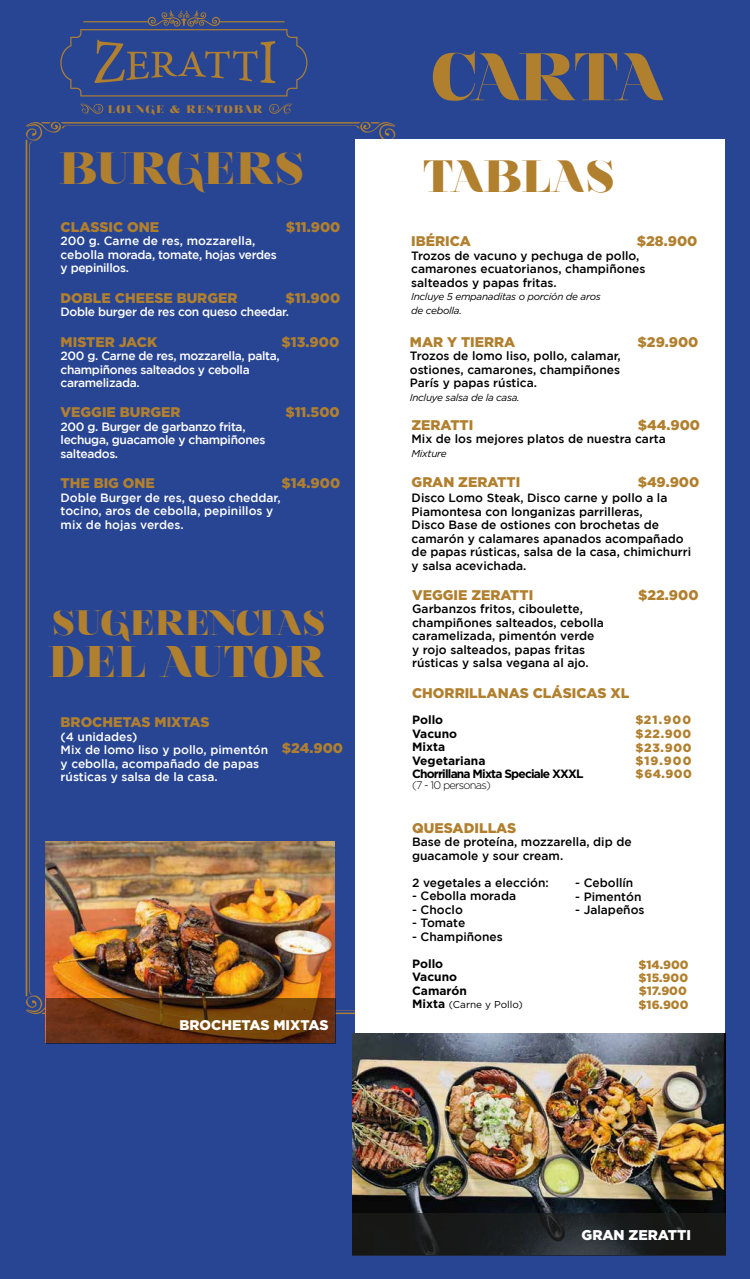
<style>
.page{position:relative;width:750px;height:1279px;background:#284594}
.page>*{position:absolute;margin:0;border:0;box-sizing:border-box;transform-origin:0 0}
.t1{font:900 67px "Nouvelle Vague";letter-spacing:-.025em;color:#b1802e}
.t2{font:900 45px "Nouvelle Vague";letter-spacing:.025em;color:#b1802e}
.t3{font:900 45px "Nouvelle Vague";color:#b1802e}
.t4{font:900 44.1px "Nouvelle Vague";letter-spacing:.03em;color:#b1802e}
.t5{font:900 35.1px "Nouvelle Vague";letter-spacing:.035em;color:#b1802e}
.t6{font:900 14.1px "Gotham";color:#fff}
.t7{font:900 14px "Gotham";color:#b1802e}
.t8{font:900 14px "Gotham";color:#fff}
.t9{font:500 12px/13.5px "Gotham";color:#000}
.t10{font:500 12px/13.5px "Gotham";letter-spacing:-.03em;color:#fff}
.t11{font:500 12px/13.5px "Gotham";color:#fff}
.t12{font:700 12px/13.5px "Gotham";color:#000}
.t13{font:900 12px/13.5px "Gotham";letter-spacing:.035em;color:#b1802e;text-align:justify}
.t14{font:700 12px "Gotham";letter-spacing:-.07em;color:#000}
.t15{font:900 12px/13.5px "Gotham";color:#b1802e}
.t16{font:900 11px "Nouvelle Vague";letter-spacing:.15em;color:#b1802e}
.t17{font:300 11px "Gotham";letter-spacing:-.07em;color:#000}
.t18{font:italic 10px/13.5px "Gotham";letter-spacing:-.03em;color:#000}
.t19{font:10px "Gotham";color:#000}
.s1{font-family:"NT Josefine";font-weight:400}
.s2{font-weight:700;font-size:12px}
</style>
<div class="page">
<div style="left:355px;top:139px;width:370px;height:1052px;background:#fff"></div>
<svg style="left:60px;top:10px;width:247px;height:86px"></svg>
<svg style="left:25px;top:103px;width:371px;height:913px"></svg>
<img style="left:353px;top:1034px;width:373px;height:179px">
<svg style="left:353px;top:1213px;width:373px;height:42px;fill:#171919"></svg>
<svg style="left:46px;top:998px;width:289px;height:46px"></svg>
<p class="t16" style="left:108px;top:103px;width:156px">LOUNGE <span class="s1">&amp;</span> RESTOBAR</p>
<h1 class="t1" style="left:432px;top:41px;width:233px">CARTA</h1>
<h2 class="t2" style="left:59px;top:145px;width:246px">BURGERS</h2>
<h2 class="t3" style="left:424px;top:152px;width:191px">TABLAS</h2>
<p class="t7" style="left:61px;top:219px;width:100px">CLASSIC ONE</p>
<p class="t10" style="left:61px;top:234px;width:218px">200 g. Carne de res, mozzarella, cebolla morada, tomate, hojas verdes y pepinillos.</p>
<p class="t7" style="left:61px;top:290px;width:178px">DOBLE CHEESE BURGER</p>
<p class="t10" style="left:61px;top:305px;width:230px">Doble burger de res con queso cheedar.</p>
<p class="t7" style="left:61px;top:333px;width:98px">MISTER JACK</p>
<p class="t10" style="left:61px;top:349px;width:221px">200 g. Carne de res, mozzarella, palta, champiñones salteados y cebolla caramelizada.</p>
<p class="t7" style="left:61px;top:404px;width:122px">VEGGIE BURGER</p>
<p class="t10" style="left:61px;top:420px;width:206px">200 g. Burger de garbanzo frita, lechuga, guacamole y champiñones salteados.</p>
<p class="t7" style="left:61px;top:475px;width:96px">THE BIG ONE</p>
<p class="t11" style="left:61px;top:490px;width:222px">Doble Burger de res, queso cheddar, tocino, aros de cebolla, pepinillos y mix de hojas verdes.</p>
<p class="t7" style="left:286px;top:219px;width:56px">$11.900</p>
<p class="t7" style="left:411px;top:233px;width:61px">IBÉRICA</p>
<p class="t9" style="left:411px;top:249px;width:236px">Trozos de vacuno y pechuga de pollo, camarones ecuatorianos, champiñones salteados y papas fritas.</p>
<p class="t18" style="left:411px;top:290px;width:191px">Incluye 5 empanaditas o porción de aros de cebolla.</p>
<p class="t7" style="left:637px;top:233px;width:62px">$28.900</p>
<p class="t7" style="left:285px;top:290px;width:56px">$11.900</p>
<p class="t7" style="left:282px;top:333px;width:59px">$13.900</p>
<p class="t7" style="left:638px;top:334px;width:62px">$29.900</p>
<p class="t7" style="left:410px;top:334px;width:107px">MAR Y TIERRA</p>
<p class="t9" style="left:410px;top:349px;width:212px;text-align:justify">Trozos de lomo liso, pollo, calamar, ostiones, camarones, champiñones París y papas rústica.</p>
<p class="t18" style="left:410px;top:390px;width:111px">Incluye salsa de la casa.</p>
<p class="t7" style="left:285px;top:404px;width:56px">$11.500</p>
<p class="t7" style="left:412px;top:417px;width:63px">ZERATTI</p>
<p class="t7" style="left:638px;top:417px;width:64px">$44.900</p>
<p class="t9" style="left:412px;top:432px;width:256px">Mix de los mejores platos de nuestra carta</p>
<p class="t18" style="left:412px;top:447px;width:37px">Mixture</p>
<p class="t7" style="left:412px;top:474px;width:110px">GRAN ZERATTI</p>
<p class="t7" style="left:638px;top:474px;width:63px">$49.900</p>
<p class="t9" style="left:412px;top:491px;width:281px">Disco Lomo Steak, Disco carne y pollo a la Piamontesa con longanizas parrilleras,<br>Disco Base de ostiones con brochetas de camarón y calamares apanados acompañado de papas rústicas, salsa de la casa, chimichurri y salsa acevichada.</p>
<p class="t7" style="left:282px;top:475px;width:60px">$14.900</p>
<h3 class="t5" style="left:53px;top:604px;width:273px">SUGERENCIAS</h3>
<h3 class="t4" style="left:50px;top:638px;width:275px">DEL AUTOR</h3>
<p class="t7" style="left:61px;top:714px;width:151px">BROCHETAS MIXTAS</p>
<p class="t11" style="left:61px;top:729px;width:209px">(4 unidades)<br>Mix de lomo liso y pollo, pimentón y cebolla, acompañado de papas rústicas y salsa de la casa.</p>
<p class="t7" style="left:282px;top:739px;width:63px">$24.900</p>
<p class="t8" style="left:180px;top:1016px;width:151px">BROCHETAS MIXTAS</p>
<p class="t7" style="left:638px;top:587px;width:62px">$22.900</p>
<p class="t7" style="left:412px;top:587px;width:123px">VEGGIE ZERATTI</p>
<p class="t9" style="left:412px;top:602px;width:193px">Garbanzos fritos, ciboulette, champiñones salteados, cebolla caramelizada, pimentón verde y rojo salteados, papas fritas rústicas y salsa vegana al ajo.</p>
<p class="t7" style="left:412px;top:685px;width:219px">CHORRILLANAS CLÁSICAS XL</p>
<p class="t12" style="left:412px;top:713px;width:75px">Pollo<br>Vacuno<br>Mixta<br>Vegetariana</p>
<p class="t13" style="left:635px;top:713px;width:58px">$21.900 $22.900 $23.900 $19.900</p>
<p class="t14" style="left:412px;top:766px;width:173px">Chorrillana Mixta Speciale XXXL</p>
<p class="t17" style="left:412px;top:778px;width:80px">(7 - 10 personas)</p>
<p class="t13" style="left:636px;top:766px;width:58px">$64.900</p>
<p class="t7" style="left:412px;top:820px;width:106px">QUESADILLAS</p>
<p class="t9" style="left:412px;top:835px;width:221px">Base de proteína, mozzarella, dip de guacamole y sour cream.</p>
<p class="t9" style="left:412px;top:875px;width:138px">2 vegetales a elección:</p>
<p class="t9" style="left:412px;top:889px;width:106px">- Cebolla morada</p>
<p class="t9" style="left:412px;top:902px;width:52px">- Choclo</p>
<p class="t9" style="left:412px;top:916px;width:55px">- Tomate</p>
<p class="t9" style="left:412px;top:929px;width:92px">- Champiñones</p>
<p class="t12" style="left:412px;top:956px;width:56px">Pollo<br>Vacuno<br>Camarón</p>
<p class="t19" style="left:412px;top:998px;width:112px"><span class="s2">Mixta</span> (Carne y Pollo)</p>
<p class="t9" style="left:575px;top:876px;width:60px">- Cebollín</p>
<p class="t9" style="left:575px;top:889px;width:68px">- Pimentón</p>
<p class="t9" style="left:575px;top:903px;width:71px">- Jalapeños</p>
<p class="t15" style="left:638px;top:957px;width:52px">$14.900 $15.900 $17.900 $16.900</p>
<p class="t6" style="left:581px;top:1226px;width:111px">GRAN ZERATTI</p>
</div>
